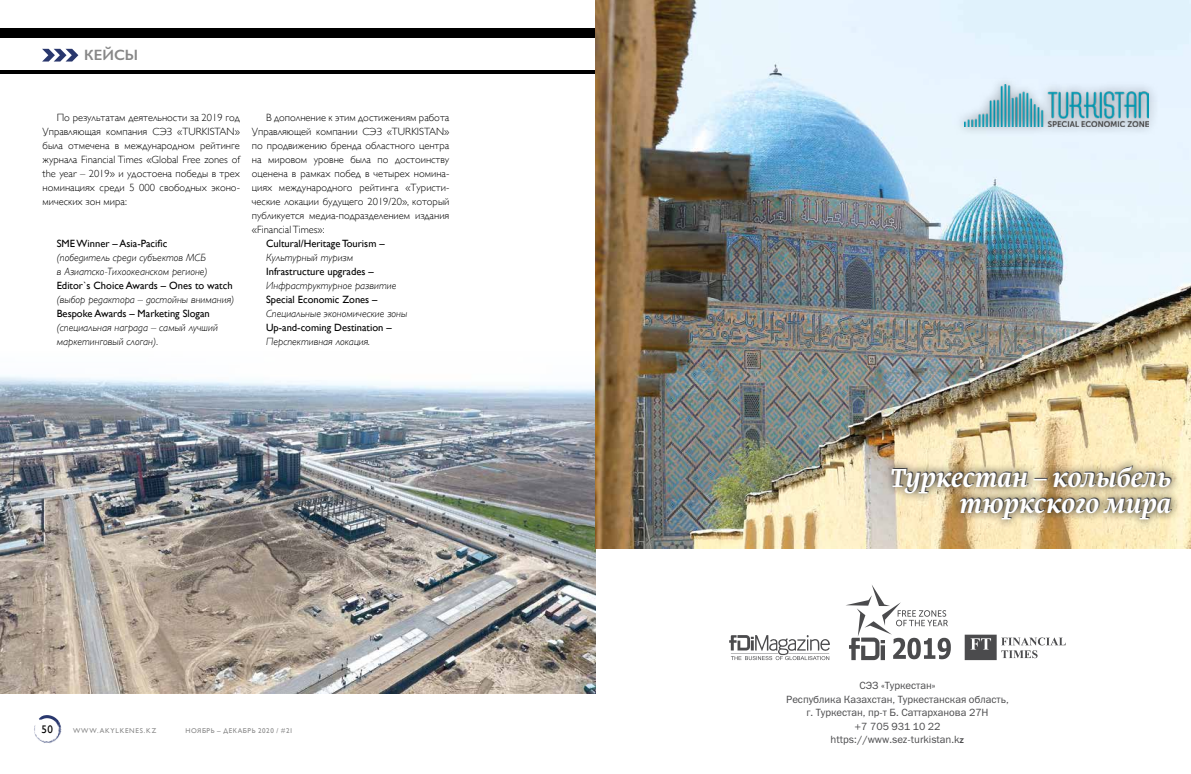
<style>
.page{position:relative;width:1191px;height:774px;background:#fff}
.page>*{position:absolute;margin:0;border:0;box-sizing:border-box;transform-origin:0 0}
.t1{font:italic 500 27.1px/26.1px "Brioni Pro";color:#fff;text-align:right}
.t2{font:600 15px "Gill Sans";letter-spacing:.005em;color:#878787}
.t3{font:11px "Gill Sans";color:#000}
.t4{font:300 10.5px/14px "Gill Sans";color:#000;text-align:justify}
.t5{font:italic 300 10.5px/14px "Gill Sans";color:#000}
.t6{font:10.5px "Gill Sans";color:#000}
.t7{font:10.5px/13.5px "Franklin Gothic Book ITC";color:#4b4b4d;text-align:center}
.t8{font:7px "Gill Sans";letter-spacing:.08em;color:#878787}
.t9{font:7px "Gill Sans";letter-spacing:.11em;color:#878787}
.s1{font-family:"Gill Sans";font-weight:600;font-style:italic}
</style>
<div class="page">
<svg style="left:34px;top:715px;width:28px;height:28px"></svg>
<div style="left:0;top:29px;width:595px;height:9px;background:#000"></div>
<hr style="left:0;top:70px;width:595px;height:4px;background:#000">
<svg style="left:42px;top:49px;width:36px;height:13px"></svg>
<img style="left:0;top:375px;width:595px;height:318px">
<img style="left:595px;top:0;width:596px;height:548px">
<svg style="left:729px;top:635px;width:101px;height:25px"></svg>
<svg style="left:846px;top:585px;width:105px;height:75px"></svg>
<svg style="left:964px;top:635px;width:101px;height:25px"></svg>
<div style="left:953px;top:75px;width:206px;height:61px;background:#000;opacity:.55"></div>
<img style="left:964px;top:85px;width:184px;height:41px">
<div style="left:882px;top:458px;width:297px;height:71px;background:#000;opacity:.55"></div>
<h2 class="t2" style="left:84px;top:46px;width:56px">КЕЙСЫ</h2>
<p class="t4" style="left:43px;top:110px;width:199px;text-indent:14px">По результатам деятельности за 2019 год Управляющая компания СЭЗ «TURKISTAN» была отмечена в международном рейтинге журнала Financial Times «Global Free zones of the year – 2019» и удостоена победы в трех номинациях среди 5 000 свободных эконо&shy;мических зон мира:</p>
<p class="t6" style="left:57px;top:237px;width:112px">SME Winner – Asia-Pacific</p>
<p class="t5" style="left:57px;top:250px;width:153px">(победитель среди субъектов МСБ в Азиатско-Тихоокеанском регионе)</p>
<p class="t6" style="left:57px;top:279px;width:177px">Editor`s Choice Awards – Ones to watch</p>
<p class="t5" style="left:57px;top:292px;width:179px">(выбор редактора – достойны внимания)</p>
<p class="t6" style="left:57px;top:307px;width:155px">Bespoke Awards – Marketing Slogan</p>
<p class="t5" style="left:57px;top:320px;width:163px">(специальная награда – самый лучший маркетинговый слоган).</p>
<p class="t4" style="left:252px;top:110px;width:199px;text-indent:14px">В дополнение к этим достижениям работа Управляющей компании СЭЗ «TURKISTAN» по продвижению бренда областного центра на мировом уровне была по достоинству оценена в рамках побед в четырех номина&shy;циях международного рейтинга «Туристи&shy;ческие локации будущего 2019/20», который публикуется медиа-подразделением издания «Financial Times»:</p>
<p class="t6" style="left:266px;top:237px;width:120px">Cultural/Heritage Tourism –</p>
<p class="t5" style="left:266px;top:250px;width:88px">Культурный туризм</p>
<p class="t6" style="left:266px;top:265px;width:109px">Infrastructure upgrades –</p>
<p class="t5" style="left:266px;top:278px;width:132px">Инфраструктурное развитие</p>
<p class="t6" style="left:266px;top:293px;width:113px">Special Economic Zones –</p>
<p class="t5" style="left:266px;top:306px;width:143px">Специальные экономические зоны</p>
<p class="t6" style="left:266px;top:321px;width:127px">Up-and-coming Destination –</p>
<p class="t5" style="left:266px;top:334px;width:105px">Перспективная локация.</p>
<p class="t3" style="left:42px;top:723px;width:13px">50</p>
<p class="t9" style="left:73px;top:727px;width:85px">WWW.AKYLKENES.KZ</p>
<p class="t8" style="left:186px;top:727px;width:109px">НОЯБРЬ – ДЕКАБРЬ 2020 / #21</p>
<h1 class="t1" style="left:890px;top:466px;width:282px">Туркестан – колыбель тюркского мира</h1>
<p class="t7" style="left:786px;top:679px;width:224px">CЭЗ «Туркестан»<br>Республика Казахстан, Туркестанская область, г. Туркестан, пр-т Б. Саттарханова 27Н<br>+7 705 931 10 22<br>https://www.sez-turkistan.k<span class="s1">z</span></p>
</div>
